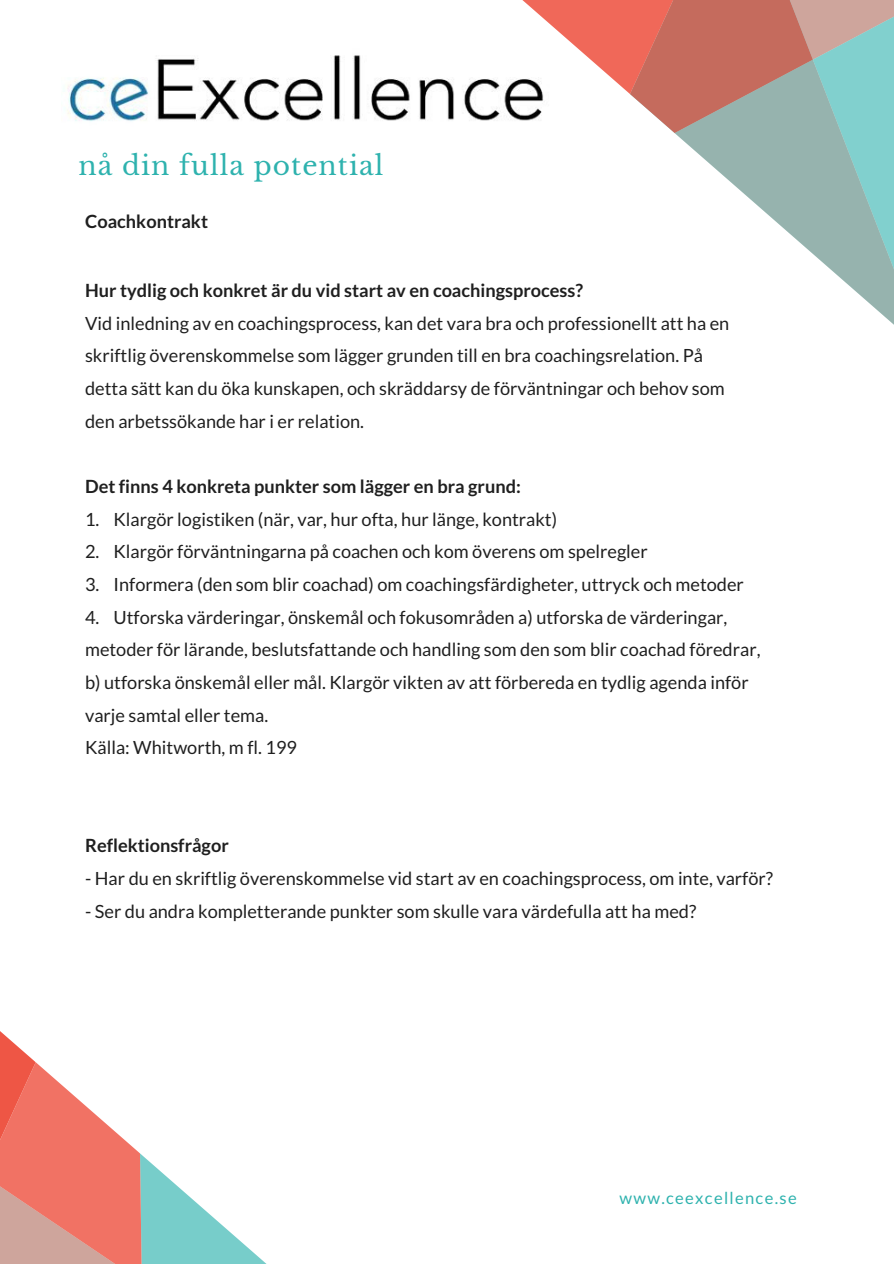
<style>
.page{position:relative;width:894px;height:1264px;background:#fff}
.page>*{position:absolute;margin:0;border:0;box-sizing:border-box;transform-origin:0 0}
.t1{font:26.55px "Libre Baskerville";letter-spacing:.04em;color:#2eb2ae}
.t2{font:18.15px/32.7px "Lato";color:#1f1f1f}
.t3{font:700 18.15px "Lato";color:#1f1f1f}
.t4{font:16.5px "Lato";letter-spacing:.08em;color:#2eb2ae}
</style>
<div class="page">
<svg style="left:522px;top:0;width:371px;height:324px"></svg>
<svg style="left:0;top:1031px;width:266px;height:232px"></svg>
<img style="left:67px;top:48px;width:482px;height:86px">
<h1 class="t1" style="left:78px;top:149px;width:306px">nå din fulla potential</h1>
<p class="t3" style="left:85px;top:210px;width:124px">Coachkontrakt</p>
<p class="t3" style="left:85px;top:279px;width:499px">Hur tydlig och konkret är du vid start av en coachingsprocess?</p>
<p class="t2" style="left:85px;top:306px;width:645px">Vid inledning av en coachingsprocess, kan det vara bra och professionellt att ha en skriftlig överenskommelse som lägger grunden till en bra coachingsrelation. På detta sätt kan du öka kunskapen, och skräddarsy de förväntningar och behov som den arbetssökande har i er relation.</p>
<p class="t3" style="left:85px;top:475px;width:437px">Det finns 4 konkreta punkter som lägger en bra grund:</p>
<p class="t2" style="left:85px;top:502px;width:473px">1. Klargör logistiken (när, var, hur ofta, hur länge, kontrakt)</p>
<p class="t2" style="left:85px;top:535px;width:564px">2. Klargör förväntningarna på coachen och kom överens om spelregler</p>
<p class="t2" style="left:85px;top:567px;width:660px">3. Informera (den som blir coachad) om coachingsfärdigheter, uttryck och metoder</p>
<p class="t2" style="left:85px;top:600px;width:676px">4. Utforska värderingar, önskemål och fokusområden a) utforska de värderingar, metoder för lärande, beslutsfattande och handling som den som blir coachad föredrar, b) utforska önskemål eller mål. Klargör vikten av att förbereda en tydlig agenda inför varje samtal eller tema.<br>Källa: Whitworth, m fl. 199</p>
<p class="t3" style="left:85px;top:834px;width:145px">Reflektionsfrågor</p>
<p class="t2" style="left:85px;top:861px;width:689px">- Har du en skriftlig överenskommelse vid start av en coachingsprocess, om inte, varför?</p>
<p class="t2" style="left:85px;top:894px;width:612px">- Ser du andra kompletterande punkter som skulle vara värdefulla att ha med?</p>
<p class="t4" style="left:619px;top:1187px;width:179px">www.ceexcellence.se</p>
</div>
